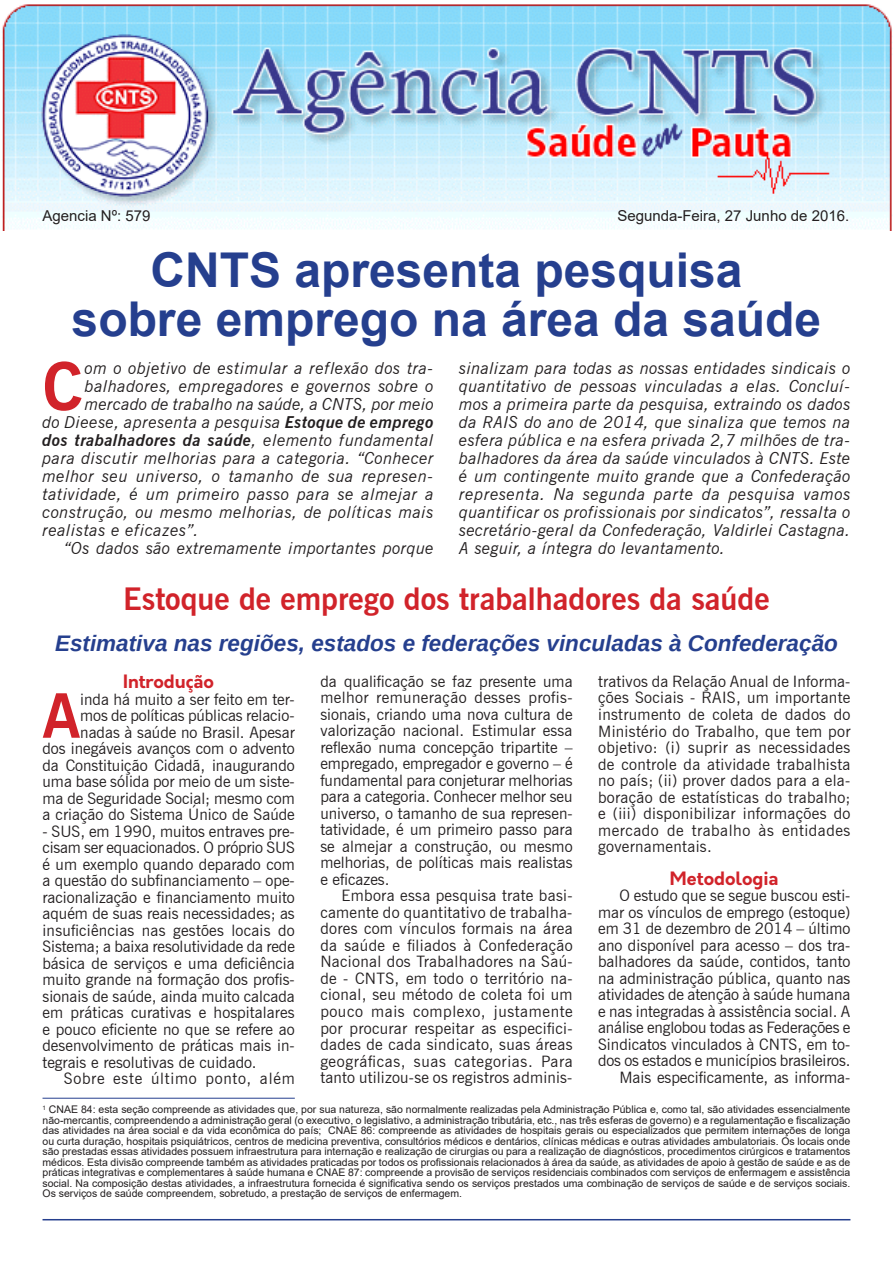
<style>
.page{position:relative;width:893px;height:1263px;background:#fff}
.page>*{position:absolute;margin:0;border:0;box-sizing:border-box;transform-origin:0 0}
.t1{font:700 66px "News Gothic BT";color:#d1232a}
.t2{font:700 61.2px "News Gothic BT";color:#d1232a}
.t3{font:700 48px/49.5px "Arial";color:#253f8e;text-align:center}
.t4{font:700 30.75px "News Gothic BT";color:#d1232a}
.t5{font:italic 700 22.5px "Liberation Sans";color:#253f8e}
.t6{font:700 18px "Orkney";color:#d1232a}
.t7{font:italic 16.5px/18px "News Gothic BT";letter-spacing:.025em;color:#231f20;text-align:justify}
.t8{font:italic 700 16.5px "News Gothic BT";letter-spacing:.025em;color:#231f20}
.t9{font:15.75px/16.5px "News Gothic BT";color:#231f20;text-align:justify}
.t10{font:15.75px "News Gothic BT";letter-spacing:.05em;color:#231f20}
.t11{font:15px "Arial";color:#231f20}
.t12{font:10.5px/10.5px "Arial";color:#231f20;text-align:justify}
.s1{font-weight:700}
.s2{font-weight:400}
</style>
<div class="page">
<hr style="left:43px;top:1219px;width:807px;height:1px;background:#253f8e">
<img style="left:2px;top:4px;width:891px;height:227px">
<hr style="left:43px;top:1098px;width:252px;height:1px;background:#253f8e">
<p class="t11" style="left:43px;top:206px;width:110px">Agencia Nº: 579</p>
<p class="t11" style="left:617px;top:206px;width:233px">Segunda-Feira, 27 Junho de 2016.</p>
<h3 class="t3" style="left:72px;top:246px;width:751px">CNTS apresenta pesquisa<br>sobre emprego na área da saúde</h3>
<h1 class="t1" style="left:43px;top:346px;width:42px">C</h1>
<p class="t7" style="left:85px;top:359px;width:350px">om o objetivo de estimular a reflexão dos tra-</p>
<p class="t7" style="left:459px;top:359px;width:393px">sinalizam para todas as nossas entidades sindicais o quantitativo de pessoas vinculadas a elas. Concluí&shy;mos a primeira parte da pesquisa, extraindo os dados da RAIS do ano de 2014, que sinaliza que temos na esfera pública e na esfera privada 2,7 milhões de tra&shy;balhadores da área da saúde vinculados à CNTS. Este é um contingente muito grande que a Confederação representa. Na segunda parte da pesquisa vamos quantificar os profissionais por sindicatos”, ressalta o secretário-geral da Confederação, Valdirlei Castagna.<br>A seguir, a íntegra do levantamento.</p>
<h3 class="t4" style="left:123px;top:581px;width:648px">Estoque de emprego dos trabalhadores da saúde</h3>
<h3 class="t5" style="left:55px;top:628px;width:784px">Estimativa nas regiões, estados e federações vinculadas à Confederação</h3>
<p class="t6" style="left:123px;top:669px;width:92px">Introdução</p>
<h2 class="t2" style="left:43px;top:679px;width:39px">A</h2>
<p class="t7" style="left:85px;top:377px;width:350px">balhadores, empregadores e governos sobre o</p>
<p class="t7" style="left:85px;top:395px;width:350px">mercado de trabalho na saúde, a CNTS, por meio</p>
<p class="t7" style="left:43px;top:413px;width:393px">do Dieese, apresenta a pesquisa <span class="s1">Estoque de emprego</span></p>
<p class="t8" style="left:43px;top:430px;width:393px">dos trabalhadores da saúde<span class="s2">, elemento fundamental</span></p>
<p class="t7" style="left:43px;top:449px;width:393px">para discutir melhorias para a categoria. “Conhecer</p>
<p class="t7" style="left:43px;top:467px;width:393px">melhor seu universo, o tamanho de sua represen-</p>
<p class="t7" style="left:43px;top:485px;width:393px">tatividade, é um primeiro passo para se almejar a</p>
<p class="t7" style="left:43px;top:503px;width:393px">construção, ou mesmo melhorias, de políticas mais</p>
<p class="t7" style="left:43px;top:521px;width:158px">realistas e eficazes”.</p>
<p class="t7" style="left:64px;top:539px;width:371px">“Os dados são extremamente importantes porque</p>
<p class="t9" style="left:320px;top:673px;width:254px">da qualificação se faz presente uma melhor remuneração desses profis&shy;sionais, criando uma nova cultura de valorização nacional. Estimular essa reflexão numa concepção tripartite – empregado, empregador e governo – é fundamental para conjeturar melhorias para a categoria. Conhecer melhor seu universo, o tamanho de sua represen&shy;tatividade, é um primeiro passo para se almejar a construção, ou mesmo melhorias, de políticas mais realistas e eficazes.</p>
<p class="t9" style="left:320px;top:887px;width:254px;text-indent:21px">Embora essa pesquisa trate basi&shy;camente do quantitativo de trabalha&shy;dores com vínculos formais na área da saúde e filiados à Confederação Nacional dos Trabalhadores na Saú&shy;de - CNTS, em todo o território na&shy;cional, seu método de coleta foi um pouco mais complexo, justamente por procurar respeitar as especifici&shy;dades de cada sindicato, suas áreas geográficas, suas categorias. Para tanto utilizou-se os registros adminis-</p>
<p class="t9" style="left:598px;top:673px;width:254px">trativos da Relação Anual de Informa&shy;ções Sociais - RAIS, um importante instrumento de coleta de dados do Ministério do Trabalho, que tem por objetivo: (i) suprir as necessidades de controle da atividade trabalhista no país; (ii) prover dados para a ela&shy;boração de estatísticas do trabalho; e (iii) disponibilizar informações do mercado de trabalho às entidades governamentais.</p>
<p class="t6" style="left:670px;top:866px;width:110px">Metodologia</p>
<p class="t9" style="left:598px;top:887px;width:254px;text-align:right">O estudo que se segue buscou esti&shy;mar os vínculos de emprego (estoque) em 31 de dezembro de 2014 – último ano disponível para acesso – dos tra&shy;balhadores da saúde, contidos, tanto na administração pública, quanto nas atividades de atenção à saúde humana e nas integradas à assistência social. A análise englobou todas as Federações e Sindicatos vinculados à CNTS, em to&shy;dos os estados e municípios brasileiros.<br>Mais especificamente, as informa-</p>
<p class="t12" style="left:43px;top:1104px;width:809px"><sup>1</sup> CNAE 84: esta seção compreende as atividades que, por sua natureza, são normalmente realizadas pela Administração Pública e, como tal, são atividades essencialmente não-mercantis, compreendendo a administração geral (o executivo, o legislativo, a administração tributária, etc., nas três esferas de governo) e a regulamentação e fiscalização das atividades na área social e da vida econômica do país; CNAE 86: compreende as atividades de hospitais gerais ou especializados que permitem internações de longa ou curta duração, hospitais psiquiátricos, centros de medicina preventiva, consultórios médicos e dentários, clínicas médicas e outras atividades ambulatoriais. Os locais onde são prestadas essas atividades possuem infraestrutura para internação e realização de cirurgias ou para a realização de diagnósticos, procedimentos cirúrgicos e tratamentos médicos. Esta divisão compreende também as atividades praticadas por todos os profissionais relacionados à área da saúde, as atividades de apoio à gestão de saúde e as de práticas integrativas e complementares à saúde humana e CNAE 87: compreende a provisão de serviços residenciais combinados com serviços de enfermagem e assistência social. Na composição destas atividades, a infraestrutura fornecida é significativa sendo os serviços prestados uma combinação de serviços de saúde e de serviços sociais.<br>Os serviços de saúde compreendem, sobretudo, a prestação de serviços de enfermagem.</p>
<p class="t9" style="left:43px;top:691px;width:254px;text-align:right">inda há muito a ser feito em ter-<br>mos de políticas públicas relacio&shy;nadas à saúde no Brasil. Apesar<br>dos inegáveis avanços com o advento da Constituição Cidadã, inaugurando uma base sólida por meio de um siste&shy;ma de Seguridade Social; mesmo com a criação do Sistema Único de Saúde</p>
<p class="t9" style="left:43px;top:823px;width:254px">- SUS, em 1990, muitos entraves pre&shy;cisam ser equacionados. O próprio SUS é um exemplo quando deparado com a questão do subfinanciamento – ope&shy;racionalização e financiamento muito aquém de suas reais necessidades; as insuficiências nas gestões locais do Sistema; a baixa resolutividade da rede básica de serviços e uma deficiência muito grande na formação dos profis&shy;sionais de saúde, ainda muito calcada em práticas curativas e hospitalares e pouco eficiente no que se refere ao desenvolvimento de práticas mais in&shy;tegrais e resolutivas de cuidado.</p>
<p class="t10" style="left:64px;top:1069px;width:232px">Sobre este último ponto, além</p>
</div>
